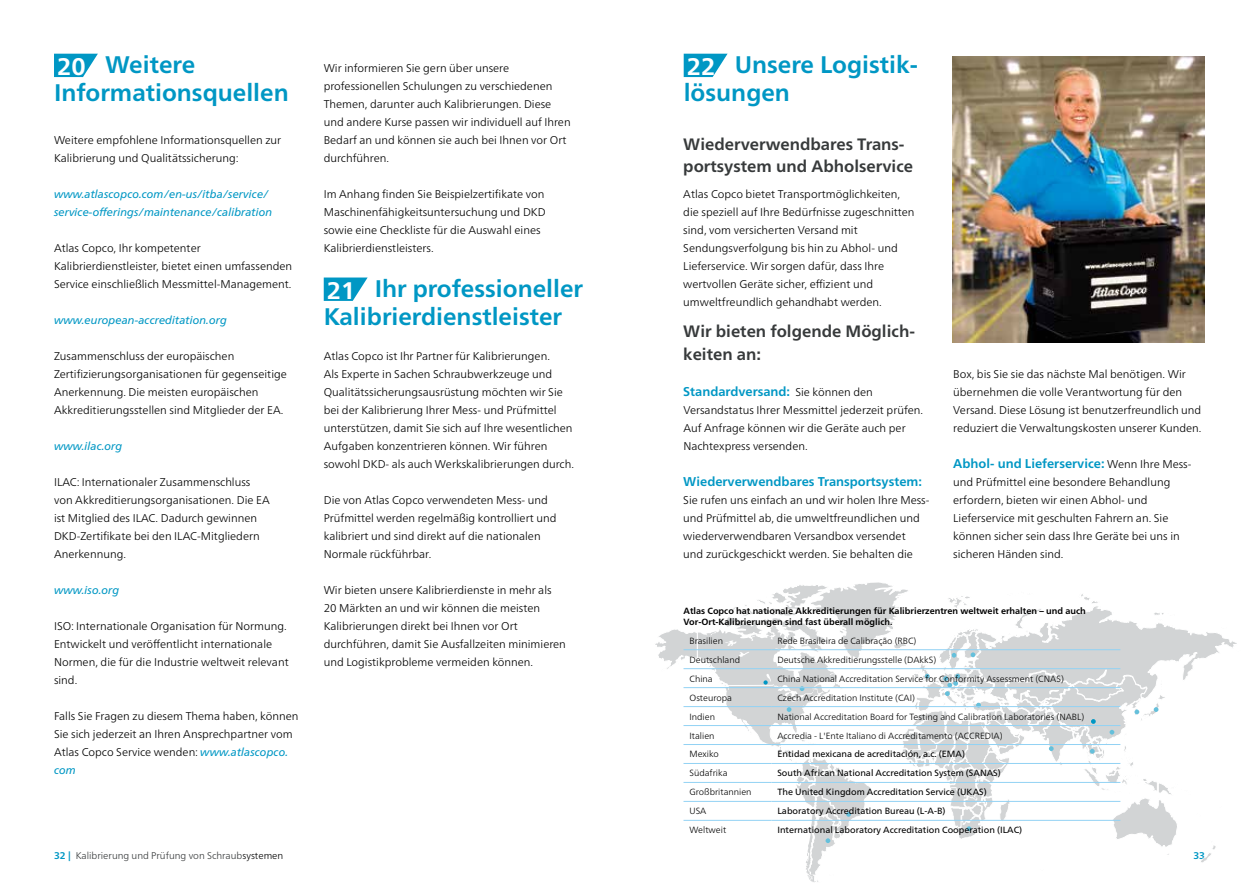
<style>
.page{position:relative;width:1259px;height:893px;background:#fff}
.page>*{position:absolute;margin:0;border:0;box-sizing:border-box;transform-origin:0 0}
.t1{font:700 24px/28.5px "Neue Frutiger World";color:#0097c4}
.t2{font:700 24px "Neue Frutiger World";color:#fff}
.t3{font:700 16.5px/22.5px "Neue Frutiger World";color:#373a3b}
.t4{font:700 12.75px "Neue Frutiger World";color:#0097c4}
.t5{font:300 11.25px/18px "Neue Frutiger World";color:#000}
.t6{font:italic 11.25px/18px "Neue Frutiger World";color:#0097c4}
.t7{font:300 9.75px "Neue Frutiger World";color:#373a3b}
.t8{font:700 9.75px "Neue Frutiger World";color:#0097c4}
.t9{font:300 9px "Neue Frutiger World";color:#000}
.t10{font:9px "Neue Frutiger World";color:#000}
.t11{font:700 9px/10.8px "Neue Frutiger World";color:#000}
.s1{font-weight:400;font-style:italic;color:#0097c4}
.s2{font-weight:300;font-size:11.25px;color:#000}
.s3{font-weight:700;color:#0097c4}
.s4{color:#000}
</style>
<div class="page">
<svg style="left:54px;top:54px;width:44px;height:23px"></svg>
<svg style="left:324px;top:278px;width:44px;height:23px"></svg>
<svg style="left:683px;top:54px;width:44px;height:23px"></svg>
<svg style="left:655px;top:582px;width:582px;height:300px"></svg>
<img style="left:952px;top:56px;width:253px;height:287px">
<h1 class="t1" style="left:54px;top:50px;width:236px;text-indent:51px">Weitere<br>Informationsquellen</h1>
<h1 class="t2" style="left:57px;top:45px;width:30px">20</h1>
<p class="t5" style="left:54px;top:131px;width:229px">Weitere empfohlene Informationsquellen zur<br>Kalibrierung und Qualitätssicherung:</p>
<p class="t6" style="left:54px;top:185px;width:220px">www.atlascopco.com/en-us/itba/service/ service-offerings/maintenance/calibration</p>
<p class="t5" style="left:54px;top:239px;width:240px">Atlas Copco, Ihr kompetenter<br>Kalibrierdienstleister, bietet einen umfassenden<br>Service einschließlich Messmittel-Management.</p>
<p class="t6" style="left:54px;top:311px;width:174px">www.european-accreditation.org</p>
<p class="t5" style="left:54px;top:347px;width:234px">Zusammenschluss der europäischen Zertifizierungsorganisationen für gegenseitige Anerkennung. Die meisten europäischen Akkreditierungsstellen sind Mitglieder der EA.</p>
<p class="t6" style="left:54px;top:437px;width:70px">www.ilac.org</p>
<p class="t5" style="left:54px;top:473px;width:217px">ILAC: Internationaler Zusammenschluss von Akkreditierungsorganisationen. Die EA ist Mitglied des ILAC. Dadurch gewinnen DKD-Zertifikate bei den ILAC-Mitgliedern Anerkennung.</p>
<p class="t6" style="left:54px;top:581px;width:67px">www.iso.org</p>
<p class="t5" style="left:54px;top:617px;width:236px">ISO: Internationale Organisation für Normung.<br>Entwickelt und veröffentlicht internationale Normen, die für die Industrie weltweit relevant sind.</p>
<p class="t5" style="left:54px;top:707px;width:246px">Falls Sie Fragen zu diesem Thema haben, können Sie sich jederzeit an Ihren Ansprechpartner vom Atlas Copco Service wenden: <span class="s1">www.atlascopco. com</span></p>
<p class="t5" style="left:324px;top:59px;width:248px">Wir informieren Sie gern über unsere professionellen Schulungen zu verschiedenen Themen, darunter auch Kalibrierungen. Diese und andere Kurse passen wir individuell auf Ihren Bedarf an und können sie auch bei Ihnen vor Ort durchführen.</p>
<p class="t5" style="left:324px;top:185px;width:223px">Im Anhang finden Sie Beispielzertifikate von Maschinenfähigkeitsuntersuchung und DKD sowie eine Checkliste für die Auswahl eines Kalibrierdienstleisters.</p>
<h1 class="t1" style="left:324px;top:274px;width:261px;text-indent:51px">Ihr professioneller<br>Kalibrierdienstleister</h1>
<h1 class="t2" style="left:327px;top:269px;width:30px">21</h1>
<p class="t5" style="left:324px;top:347px;width:252px">Atlas Copco ist Ihr Partner für Kalibrierungen.<br>Als Experte in Sachen Schraubwerkzeuge und Qualitätssicherungsausrüstung möchten wir Sie bei der Kalibrierung Ihrer Mess- und Prüfmittel unterstützen, damit Sie sich auf Ihre wesentlichen Aufgaben konzentrieren können. Wir führen sowohl DKD- als auch Werkskalibrierungen durch.</p>
<p class="t5" style="left:324px;top:491px;width:234px">Die von Atlas Copco verwendeten Mess- und Prüfmittel werden regelmäßig kontrolliert und kalibriert und sind direkt auf die nationalen Normale rückführbar.</p>
<p class="t5" style="left:324px;top:581px;width:244px">Wir bieten unsere Kalibrierdienste in mehr als 20 Märkten an und wir können die meisten Kalibrierungen direkt bei Ihnen vor Ort durchführen, damit Sie Ausfallzeiten minimieren und Logistikprobleme vermeiden können.</p>
<h1 class="t1" style="left:683px;top:50px;width:235px;text-indent:51px">Unsere Logistik&shy;lösungen</h1>
<h1 class="t2" style="left:687px;top:45px;width:30px">22</h1>
<h2 class="t3" style="left:683px;top:132px;width:231px">Wiederverwendbares Trans&shy;portsystem und Abholservice</h2>
<p class="t5" style="left:683px;top:185px;width:233px">Atlas Copco bietet Transportmöglichkeiten, die speziell auf Ihre Bedürfnisse zugeschnitten sind, vom versicherten Versand mit Sendungsverfolgung bis hin zu Abhol- und Lieferservice. Wir sorgen dafür, dass Ihre wertvollen Geräte sicher, effizient und umweltfreundlich gehandhabt werden.</p>
<h2 class="t3" style="left:683px;top:320px;width:233px">Wir bieten folgende Möglich&shy;keiten an:</h2>
<p class="t4" style="left:683px;top:380px;width:191px">Standardversand: <span class="s2">Sie können den</span></p>
<p class="t5" style="left:683px;top:401px;width:241px">Versandstatus Ihrer Messmittel jederzeit prüfen.<br>Auf Anfrage können wir die Geräte auch per<br>Nachtexpress versenden.</p>
<p class="t4" style="left:683px;top:470px;width:240px">Wiederverwendbares Transportsystem:</p>
<p class="t5" style="left:683px;top:491px;width:248px">Sie rufen uns einfach an und wir holen Ihre Mess&shy;und Prüfmittel ab, die umweltfreundlichen und wiederverwendbaren Versandbox versendet<br>und zurückgeschickt werden. Sie behalten die</p>
<p class="t5" style="left:953px;top:365px;width:250px">Box, bis Sie sie das nächste Mal benötigen. Wir übernehmen die volle Verantwortung für den Versand. Diese Lösung ist benutzerfreundlich und reduziert die Verwaltungskosten unserer Kunden.</p>
<p class="t4" style="left:953px;top:452px;width:240px">Abhol- und Lieferservice: <span class="s2">Wenn Ihre Mess-</span></p>
<p class="t5" style="left:953px;top:473px;width:228px">und Prüfmittel eine besondere Behandlung erfordern, bieten wir einen Abhol- und Lieferservice mit geschulten Fahrern an. Sie können sicher sein dass Ihre Geräte bei uns in sicheren Händen sind.</p>
<p class="t11" style="left:683px;top:605px;width:404px">Atlas Copco hat nationale Akkreditierungen für Kalibrierzentren weltweit erhalten – und auch<br>Vor-Ort-Kalibrierungen sind fast überall möglich.</p>
<p class="t9" style="left:689px;top:633px;width:35px">Brasilien</p>
<p class="t9" style="left:777px;top:633px;width:140px">Rede Brasileira de Calibração (RBC)</p>
<p class="t9" style="left:689px;top:652px;width:52px">Deutschland</p>
<p class="t9" style="left:777px;top:652px;width:160px">Deutsche Akkreditierungsstelle (DAkkS)</p>
<p class="t9" style="left:689px;top:671px;width:25px">China</p>
<p class="t9" style="left:777px;top:671px;width:288px">China National Accreditation Service for Conformity Assessment (CNAS)</p>
<p class="t9" style="left:689px;top:690px;width:44px">Osteuropa</p>
<p class="t9" style="left:777px;top:690px;width:139px">Czech Accreditation Institute (CAI)</p>
<p class="t9" style="left:689px;top:709px;width:27px">Indien</p>
<p class="t9" style="left:777px;top:709px;width:308px">National Accreditation Board for Testing and Calibration Laboratories (NABL)</p>
<p class="t9" style="left:689px;top:728px;width:27px">Italien</p>
<p class="t9" style="left:777px;top:728px;width:227px">Accredia - L'Ente Italiano di Accreditamento (ACCREDIA)</p>
<p class="t9" style="left:689px;top:747px;width:31px">Mexiko</p>
<p class="t10" style="left:777px;top:747px;width:189px">Entidad mexicana de acreditación, a.c. (EMA)</p>
<p class="t9" style="left:689px;top:766px;width:39px">Südafrika</p>
<p class="t10" style="left:777px;top:766px;width:225px">South African National Accreditation System (SANAS)</p>
<p class="t9" style="left:689px;top:785px;width:64px">Großbritannien</p>
<p class="t10" style="left:777px;top:785px;width:211px">The United Kingdom Accreditation Service (UKAS)</p>
<p class="t9" style="left:689px;top:804px;width:18px">USA</p>
<p class="t10" style="left:777px;top:804px;width:170px">Laboratory Accreditation Bureau (L-A-B)</p>
<p class="t9" style="left:689px;top:823px;width:38px">Weltweit</p>
<p class="t10" style="left:777px;top:823px;width:246px">International Laboratory Accreditation Cooperation (ILAC)</p>
<p class="t7" style="left:54px;top:847px;width:231px"><span class="s3">32 |</span> Kalibrierung und Prüfung von Schraub<span class="s4">systemen</span></p>
<p class="t8" style="left:1193px;top:846px;width:13px">33</p>
</div>
